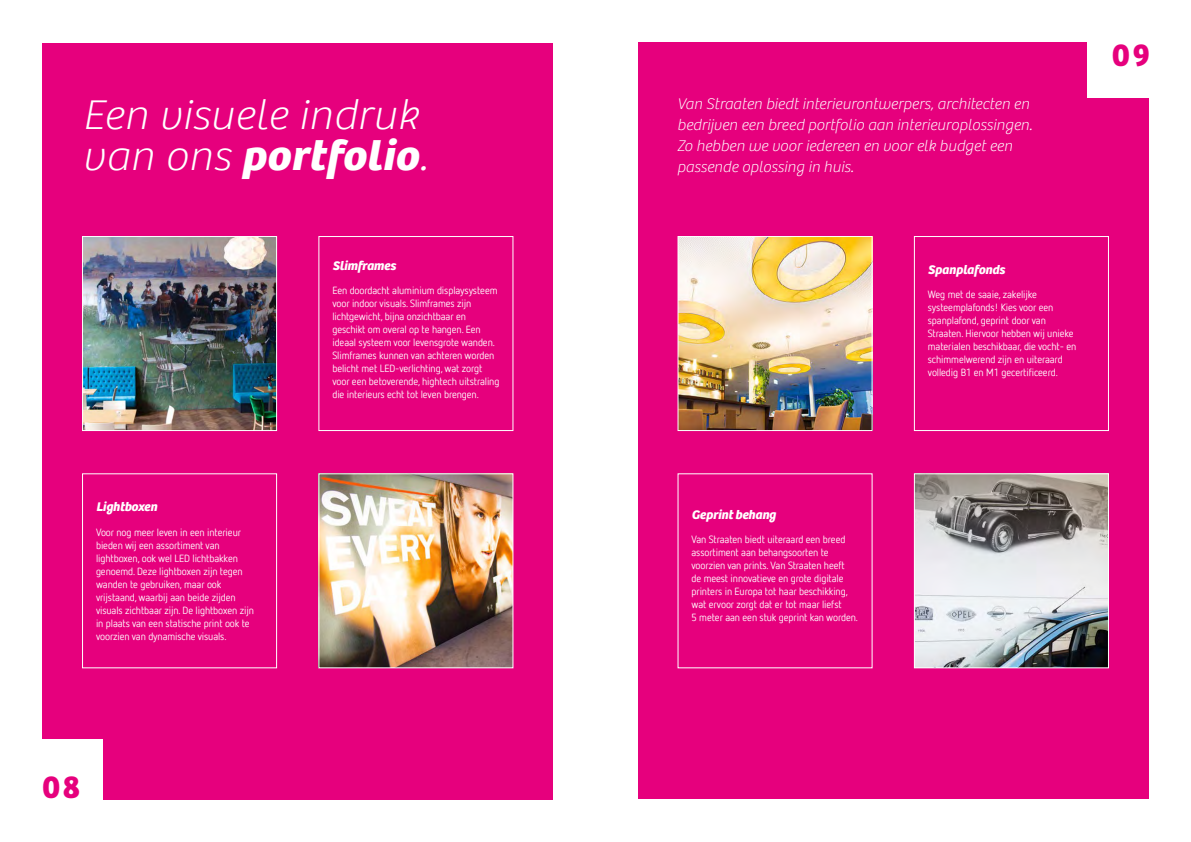
<style>
.page{position:relative;width:1191px;height:842px;background:#fff}
.page>*{position:absolute;margin:0;border:0;box-sizing:border-box;transform-origin:0 0}
.t1{font:italic 100 43px/41px "Bree";letter-spacing:.01em;color:#fff;scale:1.04 1}
.t2{font:700 33px "Bree";color:#e6007d}
.t3{font:italic 100 16px/21px "Bree";color:#fff}
.t4{font:italic 700 13px "Bree";letter-spacing:-.01em;color:#fff}
.t5{font:10.4px/13px "Netto Offc";letter-spacing:-.01em;color:#fff}
.s1{font-weight:700}
</style>
<div class="page">
<div style="left:638px;top:43px;width:510px;height:756px;background:#e6007d"></div>
<div style="left:42px;top:43px;width:511px;height:756px;background:#e6007d"></div>
<div style="left:1087px;top:0;width:104px;height:98px;background:#fff"></div>
<div style="left:0;top:739px;width:103px;height:103px;background:#fff"></div>
<div style="left:318px;top:236px;width:195px;height:195px;border:1px solid #fff"></div>
<div style="left:914px;top:236px;width:194px;height:195px;border:1px solid #fff"></div>
<img style="left:320px;top:475px;width:191px;height:191px">
<div style="left:318px;top:473px;width:195px;height:195px;border:1px solid #fff"></div>
<img style="left:679px;top:238px;width:191px;height:191px">
<div style="left:677px;top:236px;width:195px;height:195px;border:1px solid #fff"></div>
<div style="left:82px;top:473px;width:195px;height:195px;border:1px solid #fff"></div>
<img style="left:84px;top:238px;width:191px;height:191px">
<div style="left:82px;top:236px;width:195px;height:195px;border:1px solid #fff"></div>
<img style="left:916px;top:475px;width:190px;height:191px">
<div style="left:914px;top:473px;width:194px;height:195px;border:1px solid #fff"></div>
<h1 class="t1" style="left:82px;top:95px;width:334px">Een visuele indruk van ons <span class="s1">portfolio</span>.</h1>
<h3 class="t3" style="left:677px;top:94px;width:357px">Van Straaten biedt interieurontwerpers, architecten en bedrijven een breed portfolio aan interieuroplossingen.<br>Zo hebben we voor iedereen en voor elk budget een passende oplossing in huis.</h3>
<p class="t4" style="left:332px;top:258px;width:65px">Slimframes</p>
<p class="t5" style="left:332px;top:284px;width:169px">Een doordacht aluminium displaysysteem voor indoor visuals. Slimframes zijn lichtgewicht, bijna onzichtbaar en geschikt om overal op te hangen. Een ideaal systeem voor levensgrote wanden.<br>Slimframes kunnen van achteren worden belicht met LED-verlichting, wat zorgt voor een betoverende, hightech uitstraling die interieurs echt tot leven brengen.</p>
<p class="t4" style="left:928px;top:262px;width:78px">Spanplafonds</p>
<p class="t5" style="left:928px;top:288px;width:150px">Weg met de saaie, zakelijke systeemplafonds! Kies voor een spanplafond, geprint door van Straaten. Hiervoor hebben wij unieke materialen beschikbaar, die vocht- en schimmelwerend zijn en uiteraard volledig B1 en M1 gecertificeerd.</p>
<h2 class="t2" style="left:1112px;top:35px;width:39px">09</h2>
<p class="t4" style="left:96px;top:499px;width:63px">Lightboxen</p>
<p class="t5" style="left:96px;top:525px;width:159px">Voor nog meer leven in een interieur bieden wij een assortiment van lightboxen, ook wel LED lichtbakken genoemd. Deze lightboxen zijn tegen wanden te gebruiken, maar ook vrijstaand, waarbij aan beide zijden visuals zichtbaar zijn. De lightboxen zijn in plaats van een statische print ook te voorzien van dynamische visuals.</p>
<p class="t4" style="left:691px;top:507px;width:86px">Geprint behang</p>
<p class="t5" style="left:691px;top:533px;width:168px">Van Straaten biedt uiteraard een breed assortiment aan behangsoorten te voorzien van prints. Van Straaten heeft<br>de meest innovatieve en grote digitale printers in Europa tot haar beschikking, wat ervoor zorgt dat er tot maar liefst<br>5 meter aan een stuk geprint kan worden.</p>
<h2 class="t2" style="left:42px;top:767px;width:39px">08</h2>
</div>
